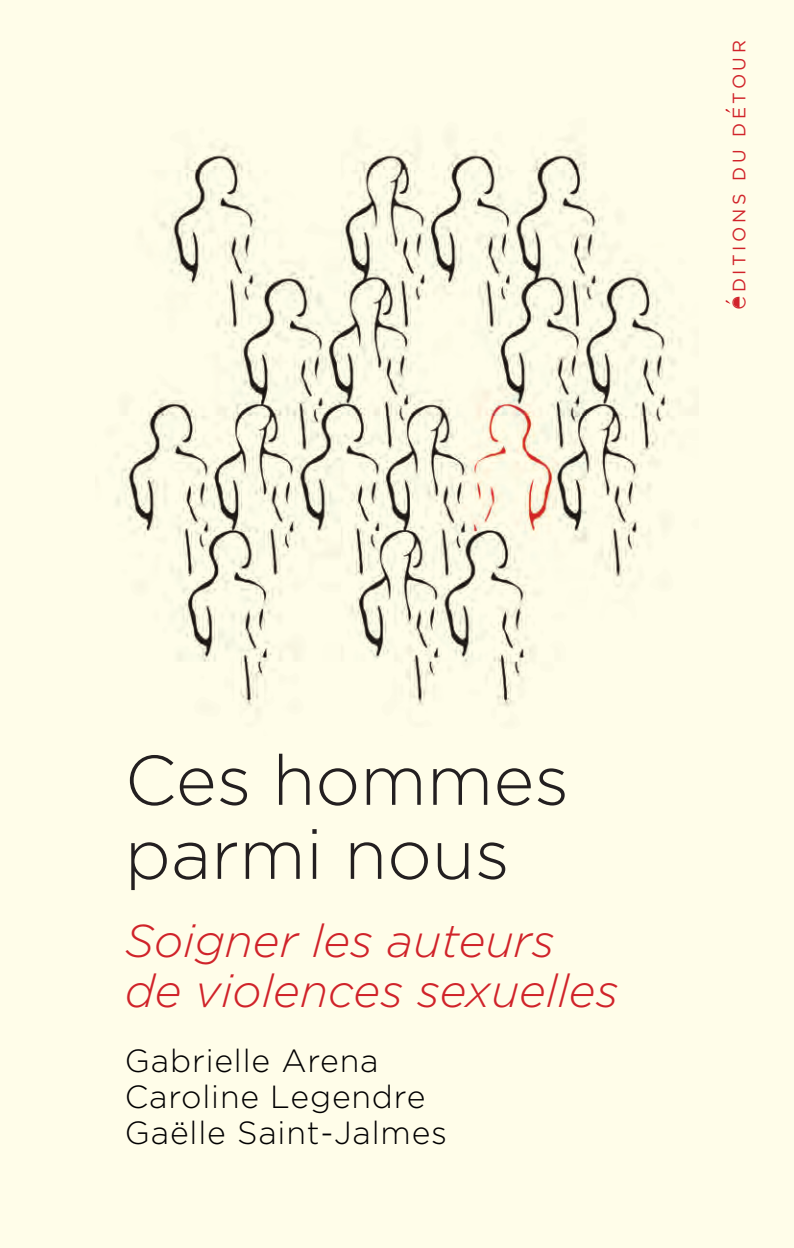
<style>
.page{position:relative;width:794px;height:1248px;background:#fff}
.page>*{position:absolute;margin:0;border:0;box-sizing:border-box;transform-origin:0 0}
.t1{font:300 70px/74px "Gotham";color:#231f20}
.t2{font:italic 300 46px/50px "Gotham";color:#d0232a}
.t3{font:300 32px/36px "Gotham";letter-spacing:.025em;color:#000001}
.t4{font:18px "Gotham";letter-spacing:.2em;color:#d1232a}
.s1{font-weight:300;font-size:24.8px}
</style>
<div class="page">
<div style="left:0;top:0;width:794px;height:1247px;background:#fffde9"></div>
<svg style="left:725px;top:297px;width:14px;height:10px"></svg>
<svg style="left:725px;top:109px;width:5px;height:4px"></svg>
<img style="left:116px;top:146px;width:565px;height:564px">
<p class="t4" style="left:727px;top:310px;width:271px;rotate:-90deg"><span class="s1">e</span>DITIONS DU DETOUR</p>
<h1 class="t1" style="left:125px;top:741px;width:446px">Ces hommes parmi nous</h1>
<h2 class="t2" style="left:125px;top:914px;width:495px">Soigner les auteurs de violences sexuelles</h2>
<p class="t3" style="left:125px;top:1041px;width:324px">Gabrielle Arena<br>Caroline Legendre<br>Gaëlle Saint-Jalmes</p>
</div>
